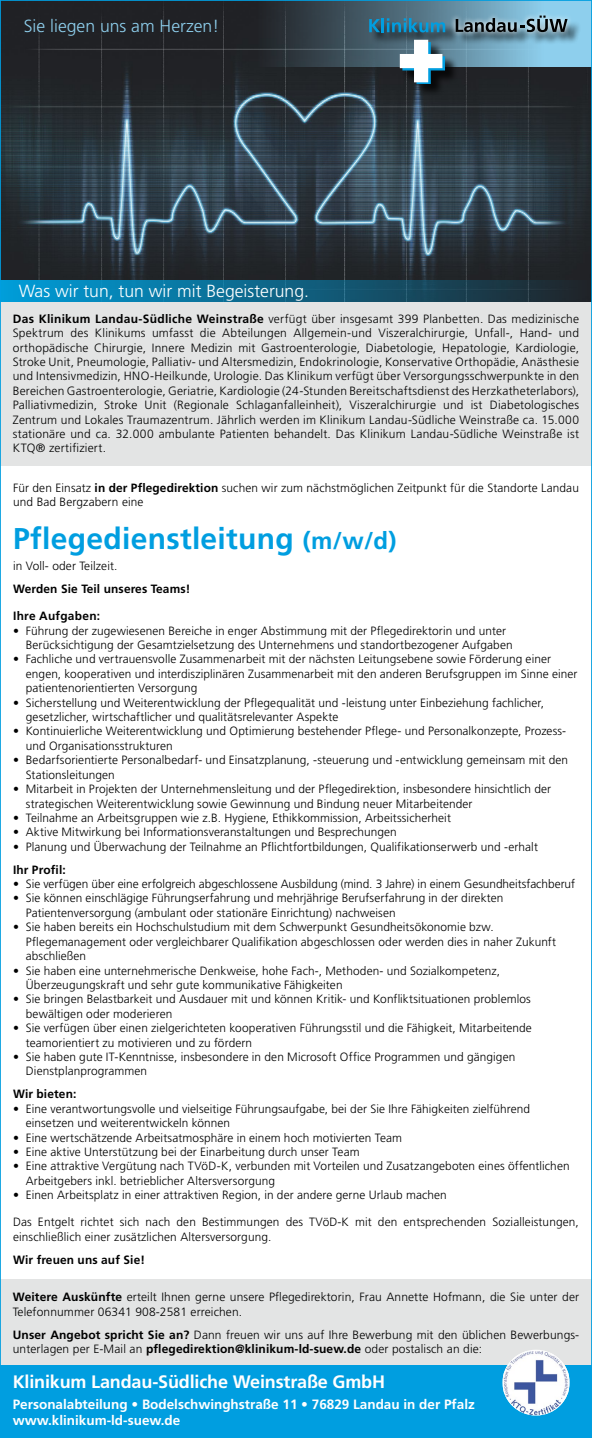
<style>
.page{position:relative;width:592px;height:1438px;background:#fff}
.page>*{position:absolute;margin:0;border:0;box-sizing:border-box;transform-origin:0 0}
.t1{font:700 30px "Frutiger";letter-spacing:.01em;color:#009ee0}
.t2{font:700 18px "Frutiger";letter-spacing:-.01em;color:#fff}
.t3{font:300 17.55px "Frutiger";color:#fff}
.t4{font:300 17.55px "Frutiger";color:#8ecfed}
.t5{font:700 13.5px/16.2px "Frutiger";color:#fff}
.t6{font:300 12px/14.4px "Frutiger";letter-spacing:.01em;color:#000}
.t7{font:700 12px "Frutiger";letter-spacing:.01em;color:#000}
.s1{font-weight:700}
.s2{font-size:24px}
</style>
<div class="page">
<div style="left:0;top:301px;width:591px;height:164px;background:#e3e4e4"></div>
<div style="left:0;top:1279px;width:591px;height:86px;background:#e3e4e4"></div>
<div style="left:0;top:1365px;width:591px;height:72px;background:#009ee0"></div>
<img style="left:502px;top:1350px;width:66px;height:65px">
<img style="left:2px;top:2px;width:587px;height:278px">
<div style="left:0;top:280px;width:591px;height:22px;background:linear-gradient(to right,#009eda,#212429)"></div>
<svg style="left:254px;top:2px;width:335px;height:65px;background:#4f6c7b"></svg>
<div style="left:456px;top:17px;width:124px;height:29px;background:#000;opacity:.75"></div>
<svg style="left:449px;top:10px;width:123px;height:27px"></svg>
<svg style="left:455px;top:16px;width:112px;height:16px;background:#657f8c"></svg>
<div style="left:370px;top:20px;width:88px;height:77px;background:#000;opacity:.75"></div>
<svg style="left:369px;top:19px;width:10px;height:13px"></svg>
<hr style="left:381px;top:18px;width:3px;height:14px;background:#009ee0">
<svg style="left:386px;top:18px;width:59px;height:14px"></svg>
<svg style="left:399px;top:40px;width:45px;height:43px"></svg>
<h3 class="t4" style="left:24px;top:16px;width:197px">Sie liegen uns am Herzen!</h3>
<h3 class="t3" style="left:19px;top:281px;width:291px">Was wir tun, tun wir mit Begeisterung.</h3>
<p class="t6" style="left:13px;top:311px;width:567px;text-align:justify"><span class="s1">Das Klinikum Landau-Südliche Weinstraße</span> verfügt über insgesamt 399 Planbetten. Das medizinische Spektrum des Klinikums umfasst die Abteilungen Allgemein-und Viszeralchirurgie, Unfall-, Hand- und orthopädische Chirurgie, Innere Medizin mit Gastroenterologie, Diabetologie, Hepatologie, Kardiologie, Stroke Unit, Pneumologie, Palliativ- und Altersmedizin, Endokrinologie, Konservative Orthopädie, Anästhesie und Intensivmedizin, HNO-Heilkunde, Urologie. Das Klinikum verfügt über Versorgungsschwerpunkte in den Bereichen Gastroenterologie, Geriatrie, Kardiologie (24-Stunden Bereitschaftsdienst des Herzkatheterlabors), Palliativmedizin, Stroke Unit (Regionale Schlaganfalleinheit), Viszeralchirurgie und ist Diabetologisches Zentrum und Lokales Traumazentrum. Jährlich werden im Klinikum Landau-Südliche Weinstraße ca. 15.000 stationäre und ca. 32.000 ambulante Patienten behandelt. Das Klinikum Landau-Südliche Weinstraße ist KTQ® zertifiziert.</p>
<p class="t6" style="left:13px;top:480px;width:566px">Für den Einsatz <span class="s1">in der Pflegedirektion</span> suchen wir zum nächstmöglichen Zeitpunkt für die Standorte Landau und Bad Bergzabern eine</p>
<h1 class="t1" style="left:13px;top:521px;width:384px">Pflegedienstleitung <span class="s2">(m/w/d)</span></h1>
<p class="t6" style="left:13px;top:559px;width:106px">in Voll- oder Teilzeit.</p>
<p class="t7" style="left:13px;top:581px;width:179px">Werden Sie Teil unseres Teams!</p>
<p class="t7" style="left:13px;top:609px;width:89px">Ihre Aufgaben:</p>
<p class="t6" style="left:26px;top:623px;width:488px;text-indent:-13px">• Führung der zugewiesenen Bereiche in enger Abstimmung mit der Pflegedirektorin und unter<br>Berücksichtigung der Gesamtzielsetzung des Unternehmens und standortbezogener Aufgaben</p>
<p class="t6" style="left:26px;top:652px;width:552px;text-indent:-13px">• Fachliche und vertrauensvolle Zusammenarbeit mit der nächsten Leitungsebene sowie Förderung einer engen, kooperativen und interdisziplinären Zusammenarbeit mit den anderen Berufsgruppen im Sinne einer patientenorientierten Versorgung</p>
<p class="t6" style="left:26px;top:695px;width:519px;text-indent:-13px">• Sicherstellung und Weiterentwicklung der Pflegequalität und -leistung unter Einbeziehung fachlicher, gesetzlicher, wirtschaftlicher und qualitätsrelevanter Aspekte</p>
<p class="t6" style="left:26px;top:724px;width:541px;text-indent:-13px">• Kontinuierliche Weiterentwicklung und Optimierung bestehender Pflege- und Personalkonzepte, Prozess&shy;und Organisationsstrukturen</p>
<p class="t6" style="left:26px;top:753px;width:543px;text-indent:-13px">• Bedarfsorientierte Personalbedarf- und Einsatzplanung, -steuerung und -entwicklung gemeinsam mit den<br>Stationsleitungen</p>
<p class="t6" style="left:26px;top:781px;width:526px;text-indent:-13px">• Mitarbeit in Projekten der Unternehmensleitung und der Pflegedirektion, insbesondere hinsichtlich der strategischen Weiterentwicklung sowie Gewinnung und Bindung neuer Mitarbeitender</p>
<p class="t6" style="left:13px;top:810px;width:439px">• Teilnahme an Arbeitsgruppen wie z.B. Hygiene, Ethikkommission, Arbeitssicherheit</p>
<p class="t6" style="left:13px;top:825px;width:385px">• Aktive Mitwirkung bei Informationsveranstaltungen und Besprechungen</p>
<p class="t6" style="left:13px;top:839px;width:526px">• Planung und Überwachung der Teilnahme an Pflichtfortbildungen, Qualifikationserwerb und -erhalt</p>
<p class="t7" style="left:13px;top:862px;width:54px">Ihr Profil:</p>
<p class="t6" style="left:13px;top:876px;width:563px">• Sie verfügen über eine erfolgreich abgeschlossene Ausbildung (mind. 3 Jahre) in einem Gesundheitsfachberuf</p>
<p class="t6" style="left:26px;top:891px;width:478px;text-indent:-13px">• Sie können einschlägige Führungserfahrung und mehrjährige Berufserfahrung in der direkten<br>Patientenversorgung (ambulant oder stationäre Einrichtung) nachweisen</p>
<p class="t6" style="left:26px;top:920px;width:531px;text-indent:-13px">• Sie haben bereits ein Hochschulstudium mit dem Schwerpunkt Gesundheitsökonomie bzw.<br>Pflegemanagement oder vergleichbarer Qualifikation abgeschlossen oder werden dies in naher Zukunft abschließen</p>
<p class="t6" style="left:26px;top:963px;width:475px;text-indent:-13px">• Sie haben eine unternehmerische Denkweise, hohe Fach-, Methoden- und Sozialkompetenz,<br>Überzeugungskraft und sehr gute kommunikative Fähigkeiten</p>
<p class="t6" style="left:26px;top:992px;width:506px;text-indent:-13px">• Sie bringen Belastbarkeit und Ausdauer mit und können Kritik- und Konfliktsituationen problemlos bewältigen oder moderieren</p>
<p class="t6" style="left:26px;top:1020px;width:507px;text-indent:-13px">• Sie verfügen über einen zielgerichteten kooperativen Führungsstil und die Fähigkeit, Mitarbeitende teamorientiert zu motivieren und zu fördern</p>
<p class="t6" style="left:26px;top:1049px;width:490px;text-indent:-13px">• Sie haben gute IT-Kenntnisse, insbesondere in den Microsoft Office Programmen und gängigen<br>Dienstplanprogrammen</p>
<p class="t7" style="left:13px;top:1086px;width:65px">Wir bieten:</p>
<p class="t6" style="left:26px;top:1101px;width:505px;text-indent:-13px">• Eine verantwortungsvolle und vielseitige Führungsaufgabe, bei der Sie Ihre Fähigkeiten zielführend einsetzen und weiterentwickeln können</p>
<p class="t6" style="left:13px;top:1130px;width:390px">• Eine wertschätzende Arbeitsatmosphäre in einem hoch motivierten Team</p>
<p class="t6" style="left:13px;top:1144px;width:347px">• Eine aktive Unterstützung bei der Einarbeitung durch unser Team</p>
<p class="t6" style="left:26px;top:1158px;width:544px;text-indent:-13px">• Eine attraktive Vergütung nach TVöD-K, verbunden mit Vorteilen und Zusatzangeboten eines öffentlichen<br>Arbeitgebers inkl. betrieblicher Altersversorgung</p>
<p class="t6" style="left:13px;top:1187px;width:435px">• Einen Arbeitsplatz in einer attraktiven Region, in der andere gerne Urlaub machen</p>
<p class="t6" style="left:13px;top:1214px;width:566px">Das Entgelt richtet sich nach den Bestimmungen des TVöD-K mit den entsprechenden Sozialleistungen, einschließlich einer zusätzlichen Altersversorgung.</p>
<p class="t7" style="left:13px;top:1252px;width:133px">Wir freuen uns auf Sie!</p>
<p class="t6" style="left:13px;top:1289px;width:567px"><span class="s1">Weitere Auskünfte</span> erteilt Ihnen gerne unsere Pflegedirektorin, Frau Annette Hofmann, die Sie unter der<br>Telefonnummer 06341 908-2581 erreichen.</p>
<p class="t6" style="left:13px;top:1327px;width:567px"><span class="s1">Unser Angebot spricht Sie an?</span> Dann freuen wir uns auf Ihre Bewerbung mit den üblichen Bewerbungs&shy;unterlagen per E-Mail an <span class="s1">pflegedirektion@klinikum-ld-suew.de</span> oder postalisch an die:</p>
<h2 class="t2" style="left:13px;top:1370px;width:373px">Klinikum Landau-Südliche Weinstraße GmbH</h2>
<p class="t5" style="left:13px;top:1395px;width:463px">Personalabteilung • Bodelschwinghstraße 11 • 76829 Landau in der Pfalz www.klinikum-ld-suew.de</p>
</div>
